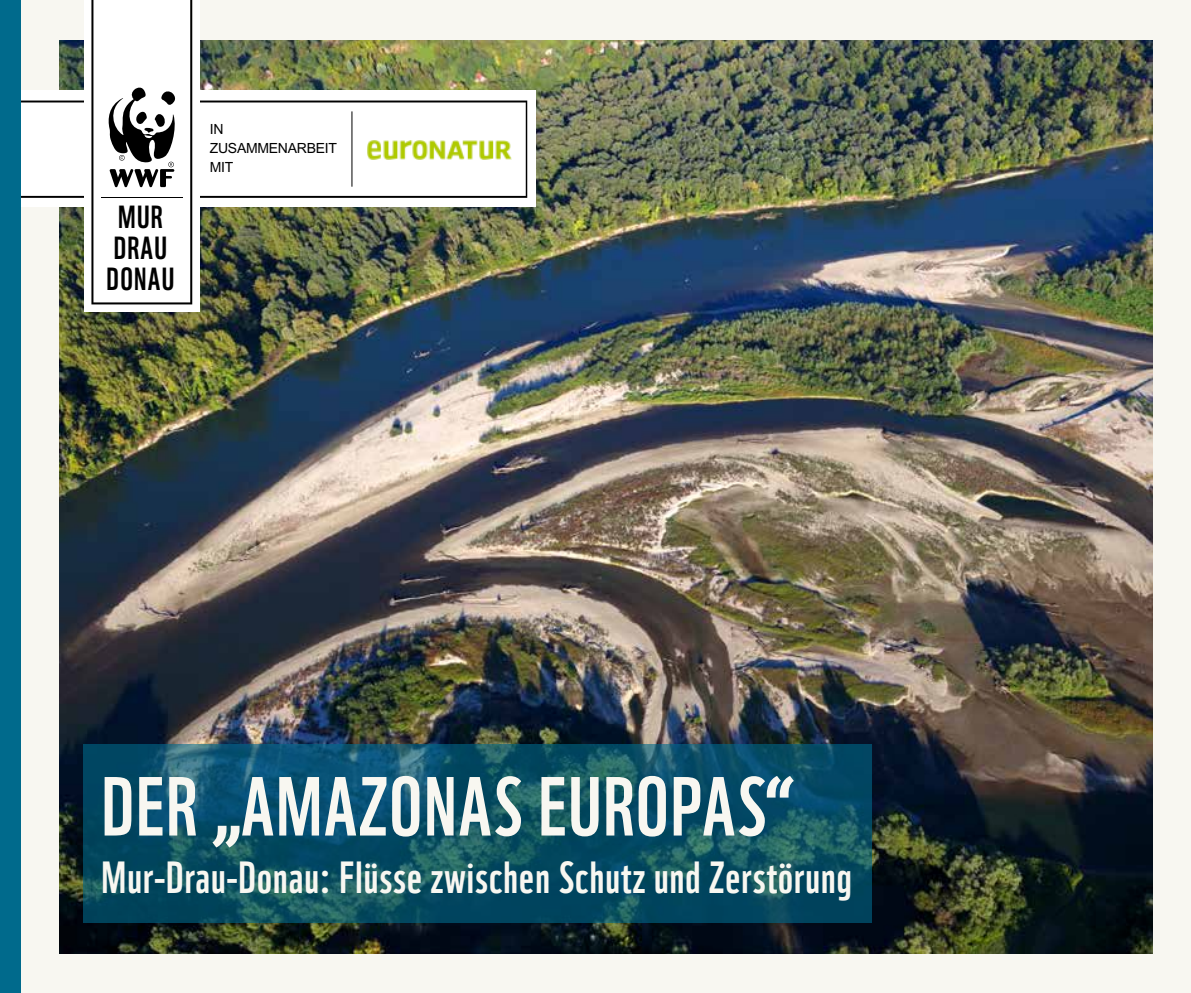
<style>
.page{position:relative;width:1191px;height:993px;background:#fff}
.page>*{position:absolute;margin:0;border:0;box-sizing:border-box;transform-origin:0 0}
.t1{font:81.2px "WWF";letter-spacing:.025em;color:#f8f7f1}
.t2{font:43.75px "WWF";letter-spacing:.025em;color:#f8f7f1}
.t3{font:31.15px/31.2px "WWF";letter-spacing:.04em;color:#000;text-align:center}
.t4{font:14px/19.2px "Arial SFMT";letter-spacing:-.02em;color:#000}
</style>
<div class="page">
<div style="left:0;top:0;width:1191px;height:992px;background:#f8f7f1"></div>
<img style="left:59px;top:40px;width:1093px;height:913px">
<div style="left:0;top:90px;width:536px;height:117px;background:#fff"></div>
<svg style="left:21px;top:100px;width:506px;height:98px"></svg>
<hr style="left:351px;top:111px;width:1px;height:76px;background:#000">
<svg style="left:84px;top:744px;width:788px;height:178px;background:#0b4f65"></svg>
<div style="left:0;top:0;width:21px;height:992px;background:#006a8c"></div>
<div style="left:84px;top:0;width:116px;height:312px;background:#fff"></div>
<svg style="left:91px;top:0;width:101px;height:304px"></svg>
<p class="t3" style="left:107px;top:198px;width:69px">MUR<br>DRAU<br>DONAU</p>
<p class="t4" style="left:210px;top:119px;width:129px">IN<br>ZUSAMMENARBEIT<br>MIT</p>
<h1 class="t1" style="left:102px;top:742px;width:694px">DER „AMAZONAS EUROPAS“</h1>
<p class="t2" style="left:102px;top:842px;width:752px">Mur-Drau-Donau: Flüsse zwischen Schutz und Zerstörung</p>
</div>
